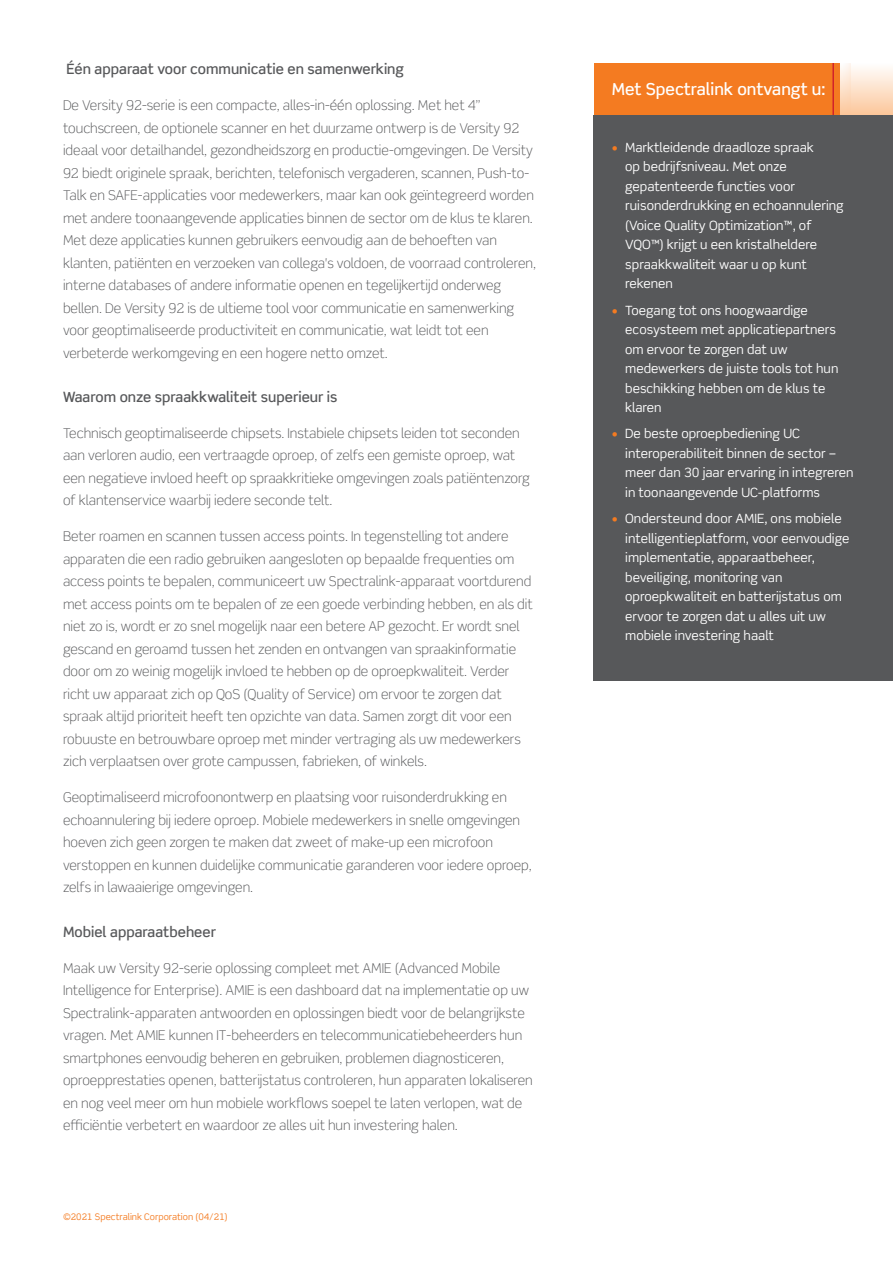
<style>
.page{position:relative;width:893px;height:1263px;background:#fff}
.page>*{position:absolute;margin:0;border:0;box-sizing:border-box;transform-origin:0 0}
.t1{font:500 16.5px "Scene Std";color:#fff}
.Body{font:500 14.25px "Scene Std";color:#57585a}
.Body-2{font:300 13.5px/22.5px "Scene Pro";color:#57585a}
.t2{font:12.75px/19.5px "Scene Std";color:#fff}
.t3{font:9px "Scene Std";color:#f47b21}
.s1{color:#f47b21}
</style>
<div class="page">
<div style="left:594px;top:63px;width:257px;height:52px;background:#f47b21"></div>
<div style="left:841px;top:63px;width:52px;height:52px;background:linear-gradient(to bottom,#fefdfd,#fcc89c)"></div>
<hr style="left:832px;top:63px;width:2px;height:52px;background:#d1232a">
<div style="left:594px;top:115px;width:299px;height:566px;background:#57585a"></div>
<p class="Body" style="left:67px;top:60px;width:339px">Één apparaat voor communicatie en samenwerking</p>
<p class="Body-2" style="left:63px;top:94px;width:474px">De Versity 92-serie is een compacte, alles-in-één oplossing. Met het 4” touchscreen, de optionele scanner en het duurzame ontwerp is de Versity 92 ideaal voor detailhandel, gezondheidszorg en productie-omgevingen. De Versity 92 biedt originele spraak, berichten, telefonisch vergaderen, scannen, Push-to-Talk en SAFE-applicaties voor medewerkers, maar kan ook geïntegreerd worden met andere toonaangevende applicaties binnen de sector om de klus te klaren.<br>Met deze applicaties kunnen gebruikers eenvoudig aan de behoeften van klanten, patiënten en verzoeken van collega's voldoen, de voorraad controleren, interne databases of andere informatie openen en tegelijkertijd onderweg bellen. De Versity 92 is de ultieme tool voor communicatie en samenwerking voor geoptimaliseerde productiviteit en communicatie, wat leidt tot een verbeterde werkomgeving en een hogere netto omzet.</p>
<p class="Body" style="left:63px;top:388px;width:276px">Waarom onze spraakkwaliteit superieur is</p>
<p class="Body-2" style="left:63px;top:422px;width:468px">Technisch geoptimaliseerde chipsets. Instabiele chipsets leiden tot seconden aan verloren audio, een vertraagde oproep, of zelfs een gemiste oproep, wat een negatieve invloed heeft op spraakkritieke omgevingen zoals patiëntenzorg of klantenservice waarbij iedere seconde telt.</p>
<p class="Body-2" style="left:63px;top:525px;width:471px">Beter roamen en scannen tussen access points. In tegenstelling tot andere apparaten die een radio gebruiken aangesloten op bepaalde frequenties om access points te bepalen, communiceert uw Spectralink-apparaat voortdurend met access points om te bepalen of ze een goede verbinding hebben, en als dit niet zo is, wordt er zo snel mogelijk naar een betere AP gezocht. Er wordt snel gescand en geroamd tussen het zenden en ontvangen van spraakinformatie door om zo weinig mogelijk invloed te hebben op de oproepkwaliteit. Verder richt uw apparaat zich op QoS (Quality of Service) om ervoor te zorgen dat spraak altijd prioriteit heeft ten opzichte van data. Samen zorgt dit voor een robuuste en betrouwbare oproep met minder vertraging als uw medewerkers zich verplaatsen over grote campussen, fabrieken, of winkels.</p>
<p class="Body-2" style="left:63px;top:786px;width:470px">Geoptimaliseerd microfoonontwerp en plaatsing voor ruisonderdrukking en echoannulering bij iedere oproep. Mobiele medewerkers in snelle omgevingen hoeven zich geen zorgen te maken dat zweet of make-up een microfoon verstoppen en kunnen duidelijke communicatie garanderen voor iedere oproep, zelfs in lawaaierige omgevingen.</p>
<p class="Body" style="left:63px;top:923px;width:154px">Mobiel apparaatbeheer</p>
<p class="Body-2" style="left:63px;top:957px;width:471px">Maak uw Versity 92-serie oplossing compleet met AMIE (Advanced Mobile Intelligence for Enterprise). AMIE is een dashboard dat na implementatie op uw Spectralink-apparaten antwoorden en oplossingen biedt voor de belangrijkste vragen. Met AMIE kunnen IT-beheerders en telecommunicatiebeheerders hun smartphones eenvoudig beheren en gebruiken, problemen diagnosticeren, oproepprestaties openen, batterijstatus controleren, hun apparaten lokaliseren en nog veel meer om hun mobiele workflows soepel te laten verlopen, wat de efficiëntie verbetert en waardoor ze alles uit hun investering halen.</p>
<p class="t3" style="left:63px;top:1211px;width:166px">©2021 Spectralink Corporation (04/21)</p>
<h3 class="t1" style="left:612px;top:79px;width:215px">Met Spectralink ontvangt u:</h3>
<p class="t2" style="left:625px;top:137px;width:220px;text-indent:-14px"><span class="s1">•</span> Marktleidende draadloze spraak<br>op bedrijfsniveau. Met onze gepatenteerde functies voor ruisonderdrukking en echoannulering (Voice Quality Optimization™, of<br>VQO™) krijgt u een kristalheldere spraakkwaliteit waar u op kunt rekenen</p>
<p class="t2" style="left:625px;top:300px;width:215px;text-indent:-14px"><span class="s1">•</span> Toegang tot ons hoogwaardige ecosysteem met applicatiepartners om ervoor te zorgen dat uw medewerkers de juiste tools tot hun beschikking hebben om de klus te klaren</p>
<p class="t2" style="left:625px;top:424px;width:230px;text-indent:-14px"><span class="s1">•</span> De beste oproepbediening UC interoperabiliteit binnen de sector – meer dan 30 jaar ervaring in integreren in toonaangevende UC-platforms</p>
<p class="t2" style="left:625px;top:509px;width:226px;text-indent:-14px"><span class="s1">•</span> Ondersteund door AMIE, ons mobiele intelligentieplatform, voor eenvoudige implementatie, apparaatbeheer, beveiliging, monitoring van oproepkwaliteit en batterijstatus om ervoor te zorgen dat u alles uit uw mobiele investering haalt</p>
</div>
